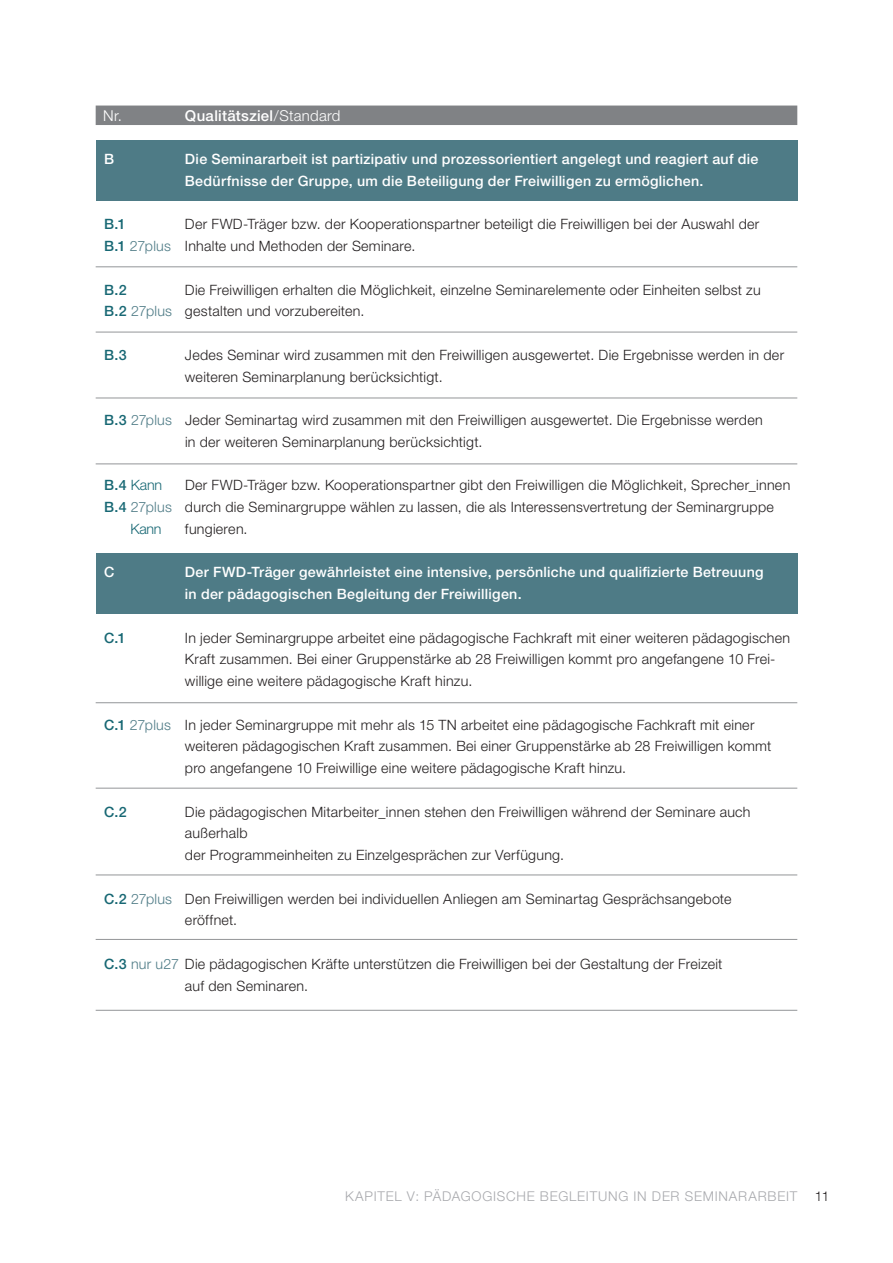
<style>
.page{position:relative;width:893px;height:1263px;background:#fff}
.page>*{position:absolute;margin:0;border:0;box-sizing:border-box;transform-origin:0 0}
.t1{font:500 15px "Helvetica Neue";letter-spacing:.02em;color:#fff}
.t2{font:300 15px "Helvetica Neue";color:#fff}
.t3{font:300 14.25px/21.8px "Helvetica Neue";letter-spacing:.02em;color:#231f20}
.t4{font:500 14.25px/21.8px "Helvetica Neue";letter-spacing:.02em;color:#fff}
.t5{font:500 14.25px "Helvetica Neue";color:#186874}
.t6{font:300 14.25px "Helvetica Neue";letter-spacing:-.02em;color:#186874}
.t7{font:300 13.5px "Helvetica Neue";letter-spacing:.06em;color:#a8a9ad}
.t8{font:300 13.5px "Helvetica Neue";color:#231f20}
.s1{font-weight:300}
.s2{font-weight:500;color:#186874}
.s3{color:#4e7b86}
.s4{font-weight:500}
</style>
<div class="page">
<div style="left:96px;top:140px;width:701px;height:61px;background:#4e7b86"></div>
<div style="left:96px;top:553px;width:701px;height:61px;background:#4e7b86"></div>
<div style="left:96px;top:106px;width:701px;height:19px;background:#808285"></div>
<hr style="left:96px;top:266px;width:701px;height:1px;background:#939598">
<hr style="left:96px;top:332px;width:701px;height:1px;background:#939598">
<hr style="left:96px;top:398px;width:701px;height:1px;background:#939598">
<hr style="left:96px;top:463px;width:701px;height:1px;background:#939598">
<hr style="left:96px;top:702px;width:701px;height:1px;background:#939598">
<hr style="left:96px;top:788px;width:701px;height:1px;background:#939598">
<hr style="left:96px;top:874px;width:701px;height:1px;background:#939598">
<hr style="left:96px;top:939px;width:701px;height:1px;background:#939598">
<hr style="left:96px;top:1010px;width:701px;height:1px;background:#939598">
<p class="t2" style="left:103px;top:106px;width:20px">Nr.</p>
<p class="t1" style="left:185px;top:106px;width:157px">Qualitätsziel<span class="s1">/Standard</span></p>
<p class="t4" style="left:104px;top:148px;width:12px">B</p>
<p class="t4" style="left:185px;top:148px;width:575px">Die Seminararbeit ist partizipativ und prozessorientiert angelegt und reagiert auf die<br>Bedürfnisse der Gruppe, um die Beteiligung der Freiwilligen zu ermöglichen.</p>
<p class="t5" style="left:104px;top:216px;width:23px">B.1</p>
<p class="t3" style="left:104px;top:213px;width:657px;text-indent:81px">Der FWD-Träger bzw. der Kooperationspartner beteiligt die Freiwilligen bei der Auswahl der<br><span class="s2">B.1</span> <span class="s3">27plus</span> Inhalte und Methoden der Seminare.</p>
<p class="t5" style="left:104px;top:281px;width:24px">B.2</p>
<p class="t3" style="left:104px;top:278px;width:658px;text-indent:81px">Die Freiwilligen erhalten die Möglichkeit, einzelne Seminarelemente oder Einheiten selbst zu<br><span class="s2">B.2</span> <span class="s3">27plus</span> gestalten und vorzubereiten.</p>
<p class="t5" style="left:104px;top:346px;width:24px">B.3</p>
<p class="t3" style="left:185px;top:344px;width:601px">Jedes Seminar wird zusammen mit den Freiwilligen ausgewertet. Die Ergebnisse werden in der weiteren Seminarplanung berücksichtigt.</p>
<p class="t3" style="left:185px;top:409px;width:579px;text-indent:-81px"><span class="s2">B.3</span> <span class="s3">27plus</span> Jeder Seminartag wird zusammen mit den Freiwilligen ausgewertet. Die Ergebnisse werden in der weiteren Seminarplanung berücksichtigt.</p>
<p class="t6" style="left:104px;top:476px;width:59px"><span class="s4">B.4</span> Kann</p>
<p class="t3" style="left:185px;top:474px;width:607px">Der FWD-Träger bzw. Kooperationspartner gibt den Freiwilligen die Möglichkeit, Sprecher_innen</p>
<p class="t3" style="left:104px;top:496px;width:671px"><span class="s2">B.4</span> <span class="s3">27plus</span> durch die Seminargruppe wählen zu lassen, die als Interessensvertretung der Seminargruppe</p>
<p class="t6" style="left:131px;top:520px;width:33px">Kann</p>
<p class="t3" style="left:185px;top:518px;width:64px">fungieren.</p>
<p class="t4" style="left:104px;top:561px;width:12px">C</p>
<p class="t4" style="left:185px;top:561px;width:580px">Der FWD-Träger gewährleistet eine intensive, persönliche und qualifizierte Betreuung in der pädagogischen Begleitung der Freiwilligen.</p>
<p class="t5" style="left:104px;top:629px;width:23px">C.1</p>
<p class="t3" style="left:185px;top:626px;width:607px">In jeder Seminargruppe arbeitet eine pädagogische Fachkraft mit einer weiteren pädagogischen<br>Kraft zusammen. Bei einer Gruppenstärke ab 28 Freiwilligen kommt pro angefangene 10 Frei&shy;willige eine weitere pädagogische Kraft hinzu.</p>
<p class="t3" style="left:185px;top:713px;width:588px;text-indent:-81px"><span class="s2">C.1</span> <span class="s3">27plus</span> In jeder Seminargruppe mit mehr als 15 TN arbeitet eine pädagogische Fachkraft mit einer weiteren pädagogischen Kraft zusammen. Bei einer Gruppenstärke ab 28 Freiwilligen kommt pro angefangene 10 Freiwillige eine weitere pädagogische Kraft hinzu.</p>
<p class="t5" style="left:104px;top:803px;width:24px">C.2</p>
<p class="t3" style="left:185px;top:800px;width:567px">Die pädagogischen Mitarbeiter_innen stehen den Freiwilligen während der Seminare auch außerhalb<br>der Programmeinheiten zu Einzelgesprächen zur Verfügung.</p>
<p class="t3" style="left:185px;top:887px;width:548px;text-indent:-81px"><span class="s2">C.2</span> <span class="s3">27plus</span> Den Freiwilligen werden bei individuellen Anliegen am Seminartag Gesprächsangebote eröffnet.</p>
<p class="t3" style="left:185px;top:953px;width:539px;text-indent:-81px"><span class="s2">C.3</span> <span class="s3">nur u27</span> Die pädagogischen Kräfte unterstützen die Freiwilligen bei der Gestaltung der Freizeit auf den Seminaren.</p>
<p class="t7" style="left:345px;top:1188px;width:19px">Kapitel</p>
<p class="t7" style="left:407px;top:1188px;width:46px">V: Pädag</p>
<p class="t7" style="left:472px;top:1188px;width:20px">ogisc</p>
<p class="t7" style="left:516px;top:1188px;width:43px">he Begleitung</p>
<p class="t7" style="left:634px;top:1188px;width:29px">in der</p>
<p class="t7" style="left:685px;top:1188px;width:19px">Seminararbeit</p>
<p class="t8" style="left:815px;top:1188px;width:16px">11</p>
</div>
